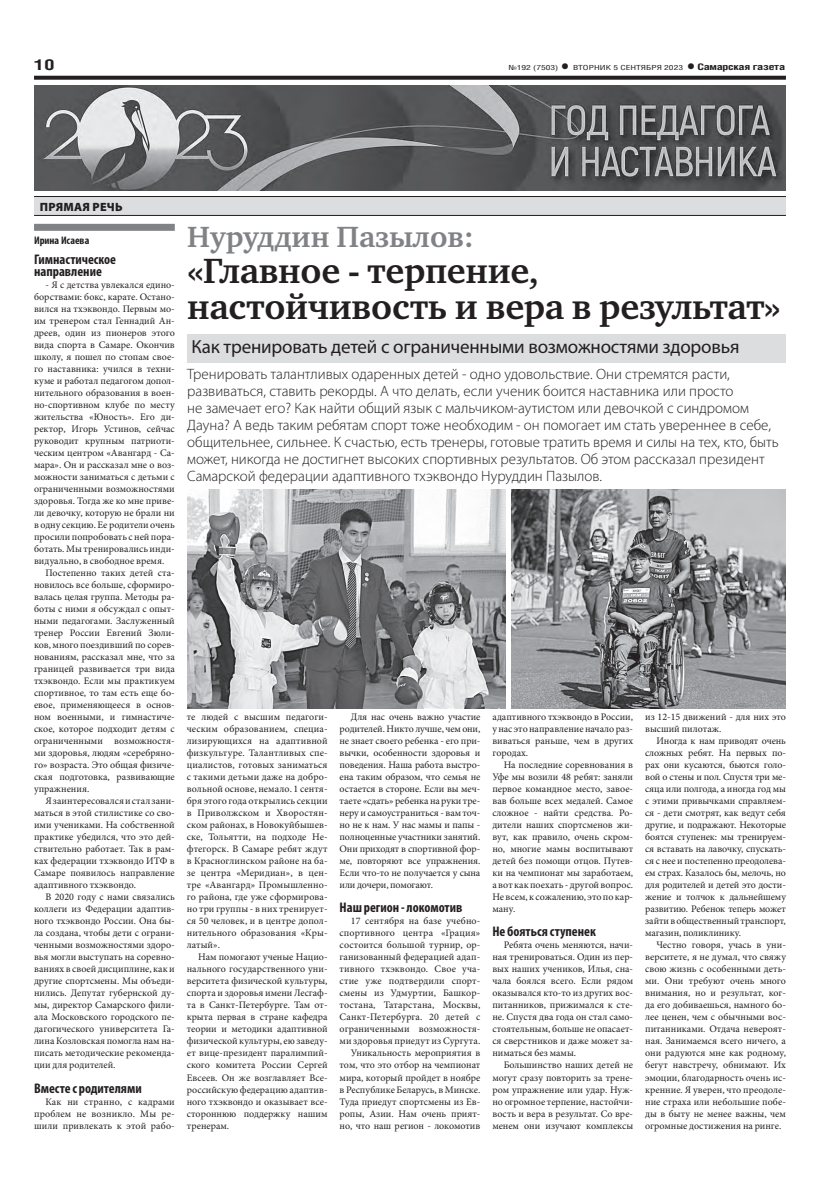
<style>
.page{position:relative;width:820px;height:1191px;background:#fff}
.page>*{position:absolute;margin:0;border:0;box-sizing:border-box;transform-origin:0 0}
.заголовок{font:700 36px/36px "Charter C";letter-spacing:-.01em;color:#231f20}
.заголовок-2{font:700 30px "Charter C";color:#808285}
.подзаголовок__копия{font:19px "Myriad Pro";letter-spacing:-.01em;color:#231f20}
.подзаголовок__копия-2{font:300 15px/17px "Myriad Pro";color:#231f20}
.t1{font:700 15px "Helios Cond";color:#231f20;scale:1.4 1}
.ЗАГ_в_ТЕКСТЕ__копия{font:700 condensed 14px/12px "Myriad Pro";color:#231f20}
.надзаголовок{font:900 12px "Myriad Pro";letter-spacing:.02em;color:#231f20}
.автор_чб{font:700 condensed 11px "Myriad Pro";color:#231f20}
.ОСНОВНОЙ__копия__8{font:10px/12px "Minion Pro";color:#231f20;text-align:justify}
.t2{font:7px "Helios Cond";color:#231f20;scale:1.4 1}
.s1{font-weight:700;font-size:16px}
.s2{font-weight:700;font-size:9px}
</style>
<div class="page">
<svg style="left:34px;top:76px;width:751px;height:4px;background:#322f2f"></svg>
<div style="left:34px;top:197px;width:751px;height:19px;background:#dcdddf"></div>
<hr style="left:34px;top:196px;width:751px;height:1px;background:#231f20">
<hr style="left:34px;top:215px;width:751px;height:1px;background:#231f20">
<div style="left:34px;top:224px;width:141px;height:7px;background:#808285"></div>
<div style="left:187px;top:334px;width:598px;height:29px;background:#dcdddf"></div>
<img style="left:34px;top:85px;width:751px;height:106px">
<img style="left:511px;top:489px;width:274px;height:220px">
<img style="left:187px;top:489px;width:318px;height:220px">
<p class="t1" style="left:34px;top:55px;width:16px">10</p>
<p class="t2" style="left:508px;top:64px;width:199px">№192 (7503) <span class="s1">•</span> ВТОРНИК 5 СЕНТЯБРЯ 2023 <span class="s1">•</span> <span class="s2">Самарская газета</span></p>
<p class="надзаголовок" style="left:40px;top:200px;width:84px">ПРЯМАЯ РЕЧЬ</p>
<p class="автор_чб" style="left:34px;top:234px;width:57px">Ирина Исаева</p>
<p class="ЗАГ_в_ТЕКСТЕ__копия" style="left:34px;top:253px;width:84px">Гимнастическое направление</p>
<p class="ОСНОВНОЙ__копия__8" style="left:34px;top:279px;width:142px;text-indent:11px">- Я с детства увлекался едино&shy;борствами: бокс, карате. Остано&shy;вился на тхэквондо. Первым мо&shy;им тренером стал Геннадий Ан&shy;дреев, один из пионеров этого вида спорта в Самаре. Окончив школу, я пошел по стопам свое&shy;го наставника: учился в техни&shy;куме и работал педагогом допол&shy;нительного образования в воен&shy;но-спортивном клубе по месту жительства «Юность». Его ди&shy;ректор, Игорь Устинов, сейчас руководит крупным патриоти&shy;ческим центром «Авангард - Са&shy;мара». Он и рассказал мне о воз&shy;можности заниматься с детьми с ограниченными возможностями здоровья. Тогда же ко мне приве&shy;ли девочку, которую не брали ни в одну секцию. Ее родители очень просили попробовать с ней пора&shy;ботать. Мы тренировались инди&shy;видуально, в свободное время.</p>
<p class="ОСНОВНОЙ__копия__8" style="left:34px;top:567px;width:142px;text-indent:11px">Постепенно таких детей ста&shy;новилось все больше, сформиро&shy;валась целая группа. Методы ра&shy;боты с ними я обсуждал с опыт&shy;ными педагогами. Заслуженный тренер России Евгений Зюли&shy;ков, много поездивший по сорев&shy;нованиям, рассказал мне, что за границей развивается три вида тхэквондо. Если мы практикуем спортивное, то там есть еще бо&shy;евое, применяющееся в основ&shy;ном военными, и гимнастиче&shy;ское, которое подходит детям с ограниченными возможностя&shy;ми здоровья, людям «серебряно&shy;го» возраста. Это общая физиче&shy;ская подготовка, развивающие упражнения.</p>
<p class="ОСНОВНОЙ__копия__8" style="left:34px;top:795px;width:142px;text-indent:11px">Я заинтересовался и стал зани&shy;маться в этой стилистике со сво&shy;ими учениками. На собственной практике убедился, что это дей&shy;ствительно работает. Так в рам&shy;ках федерации тхэквондо ИТФ в Самаре появилось направление адаптивного тхэквондо.</p>
<p class="ОСНОВНОЙ__копия__8" style="left:34px;top:891px;width:142px;text-indent:11px">В 2020 году с нами связались коллеги из Федерации адаптив&shy;ного тхэквондо России. Она бы&shy;ла создана, чтобы дети с ограни&shy;ченными возможностями здоро&shy;вья могли выступать на соревно&shy;ваниях в своей дисциплине, как и другие спортсмены. Мы объеди&shy;нились. Депутат губернской ду&shy;мы, директор Самарского фили&shy;ала Московского городского пе&shy;дагогического университета Га&shy;лина Козловская помогла нам на&shy;писать методические рекоменда&shy;ции для родителей.</p>
<p class="ЗАГ_в_ТЕКСТЕ__копия" style="left:34px;top:1081px;width:109px">Вместе с родителями</p>
<p class="ОСНОВНОЙ__копия__8" style="left:34px;top:1095px;width:142px;text-indent:11px">Как ни странно, с кадрами проблем не возникло. Мы ре&shy;шили привлекать к этой рабо-</p>
<p class="заголовок-2" style="left:187px;top:220px;width:288px">Нуруддин Пазылов:</p>
<p class="заголовок" style="left:187px;top:253px;width:594px">«Главное - терпение, настойчивость и вера в результат»</p>
<p class="подзаголовок__копия" style="left:191px;top:335px;width:549px">Как тренировать детей с ограниченными возможностями здоровья</p>
<p class="подзаголовок__копия-2" style="left:187px;top:365px;width:592px">Тренировать талантливых одаренных детей - одно удовольствие. Они стремятся расти, развиваться, ставить рекорды. А что делать, если ученик боится наставника или просто<br>не замечает его? Как найти общий язык с мальчиком-аутистом или девочкой с синдромом Дауна? А ведь таким ребятам спорт тоже необходим - он помогает им стать увереннее в себе, общительнее, сильнее. К счастью, есть тренеры, готовые тратить время и силы на тех, кто, быть может, никогда не достигнет высоких спортивных результатов. Об этом рассказал президент Самарской федерации адаптивного тхэквондо Нуруддин Пазылов.</p>
<p class="ОСНОВНОЙ__копия__8" style="left:187px;top:711px;width:142px">те людей с высшим педагоги&shy;ческим образованием, специа&shy;лизирующихся на адаптивной физкультуре. Талантливых спе&shy;циалистов, готовых заниматься с такими детьми даже на добро&shy;вольной основе, немало. 1 сентя&shy;бря этого года открылись секции в Приволжском и Хворостян&shy;ском районах, в Новокуйбышев&shy;ске, Тольятти, на подходе Не&shy;фтегорск. В Самаре ребят ждут в Красноглинском районе на ба&shy;зе центра «Меридиан», в цен&shy;тре «Авангард» Промышленно&shy;го района, где уже сформирова&shy;но три группы - в них тренирует&shy;ся 50 человек, и в центре допол&shy;нительного образования «Кры&shy;латый».</p>
<p class="ОСНОВНОЙ__копия__8" style="left:187px;top:951px;width:142px;text-indent:11px">Нам помогают ученые Нацио&shy;нального государственного уни&shy;верситета физической культуры, спорта и здоровья имени Лесгаф&shy;та в Санкт-Петербурге. Там от&shy;крыта первая в стране кафедра теории и методики адаптивной физической культуры, ею заведу&shy;ет вице-президент паралимпий&shy;ского комитета России Сергей Евсеев. Он же возглавляет Все&shy;российскую федерацию адаптив&shy;ного тхэквондо и оказывает все&shy;стороннюю поддержку нашим тренерам.</p>
<p class="ОСНОВНОЙ__копия__8" style="left:339px;top:711px;width:142px;text-indent:11px">Для нас очень важно участие родителей. Никто лучше, чем они, не знает своего ребенка - его при&shy;вычки, особенности здоровья и поведения. Наша работа выстро&shy;ена таким образом, что семья не остается в стороне. Если вы меч&shy;таете «сдать» ребенка на руки тре&shy;неру и самоустраниться - вам точ&shy;но не к нам. У нас мамы и папы - полноценные участники занятий.<br>Они приходят в спортивной фор&shy;ме, повторяют все упражнения.<br>Если что-то не получается у сына или дочери, помогают.</p>
<p class="ЗАГ_в_ТЕКСТЕ__копия" style="left:339px;top:901px;width:124px">Наш регион - локомотив</p>
<p class="ОСНОВНОЙ__копия__8" style="left:339px;top:915px;width:142px;text-indent:11px">17 сентября на базе учебно&shy;спортивного центра «Грация» состоится большой турнир, ор&shy;ганизованный федерацией адап&shy;тивного тхэквондо. Свое уча&shy;стие уже подтвердили спорт&shy;смены из Удмуртии, Башкор&shy;тостана, Татарстана, Москвы, Санкт-Петербурга. 20 детей с ограниченными возможностя&shy;ми здоровья приедут из Сургута.</p>
<p class="ОСНОВНОЙ__копия__8" style="left:339px;top:1047px;width:142px;text-indent:11px">Уникальность мероприятия в том, что это отбор на чемпионат мира, который пройдет в ноябре в Республике Беларусь, в Минске.<br>Туда приедут спортсмены из Ев&shy;ропы, Азии. Нам очень прият&shy;но, что наш регион - локомотив</p>
<p class="ОСНОВНОЙ__копия__8" style="left:492px;top:711px;width:142px">адаптивного тхэквондо в России, у нас это направление начало раз&shy;виваться раньше, чем в других городах.</p>
<p class="ОСНОВНОЙ__копия__8" style="left:492px;top:759px;width:142px;text-indent:11px">На последние соревнования в Уфе мы возили 48 ребят: заняли первое командное место, завое&shy;вав больше всех медалей. Самое сложное - найти средства. Ро&shy;дители наших спортсменов жи&shy;вут, как правило, очень скром&shy;но, многие мамы воспитывают детей без помощи отцов. Путев&shy;ки на чемпионат мы заработаем, а вот как поехать - другой вопрос.<br>Не всем, к сожалению, это по кар&shy;ману.</p>
<p class="ЗАГ_в_ТЕКСТЕ__копия" style="left:492px;top:925px;width:105px">Не бояться ступенек</p>
<p class="ОСНОВНОЙ__копия__8" style="left:492px;top:939px;width:142px;text-indent:11px">Ребята очень меняются, начи&shy;ная тренироваться. Один из пер&shy;вых наших учеников, Илья, сна&shy;чала боялся всего. Если рядом оказывался кто-то из других вос&shy;питанников, прижимался к сте&shy;не. Спустя два года он стал само&shy;стоятельным, больше не опасает&shy;ся сверстников и даже может за&shy;ниматься без мамы.</p>
<p class="ОСНОВНОЙ__копия__8" style="left:492px;top:1059px;width:142px;text-indent:11px">Большинство наших детей не могут сразу повторить за трене&shy;ром упражнение или удар. Нуж&shy;но огромное терпение, настойчи&shy;вость и вера в результат. Со вре&shy;менем они изучают комплексы</p>
<p class="ОСНОВНОЙ__копия__8" style="left:645px;top:711px;width:142px">из 12-15 движений - для них это высший пилотаж.</p>
<p class="ОСНОВНОЙ__копия__8" style="left:645px;top:735px;width:142px;text-indent:11px">Иногда к нам приводят очень сложных ребят. На первых по&shy;рах они кусаются, бьются голо&shy;вой о стены и пол. Спустя три ме&shy;сяца или полгода, а иногда год мы с этими привычками справляем&shy;ся - дети смотрят, как ведут себя другие, и подражают. Некоторые боятся ступенек: мы тренируем&shy;ся вставать на лавочку, спускать&shy;ся с нее и постепенно преодолева&shy;ем страх. Казалось бы, мелочь, но для родителей и детей это дости&shy;жение и толчок к дальнейшему развитию. Ребенок теперь может зайти в общественный транспорт, магазин, поликлинику.</p>
<p class="ОСНОВНОЙ__копия__8" style="left:645px;top:939px;width:142px;text-indent:11px">Честно говоря, учась в уни&shy;верситете, я не думал, что свяжу свою жизнь с особенными деть&shy;ми. Они требуют очень много внимания, но и результат, ког&shy;да его добиваешься, намного бо&shy;лее ценен, чем с обычными вос&shy;питанниками. Отдача невероят&shy;ная. Занимаемся всего ничего, а они радуются мне как родному, бегут навстречу, обнимают. Их эмоции, благодарность очень ис&shy;кренние. Я уверен, что преодоле&shy;ние страха или небольшие побе&shy;ды в быту не менее важны, чем огромные достижения на ринге.</p>
</div>
